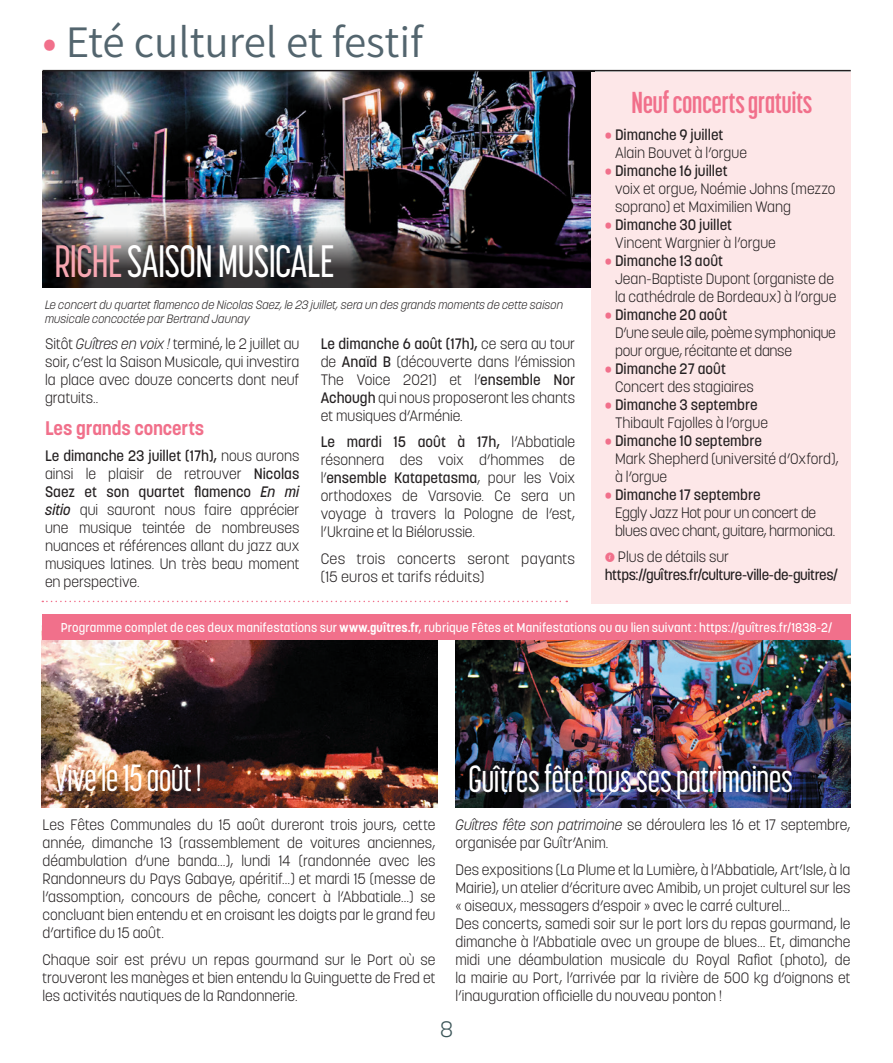
<style>
.page{position:relative;width:893px;height:1063px;background:#fff}
.page>*{position:absolute;margin:0;border:0;box-sizing:border-box;transform-origin:0 0}
.t1{font:45px "Assistant";color:#53656e}
.t2{font:500 45px "Korolev Compressed";letter-spacing:-.02em;color:#fff}
.t3{font:500 37.5px "Korolev Compressed";letter-spacing:-.02em;color:#fff}
.t4{font:700 30px "Korolev Compressed";letter-spacing:-.015em;color:#f1708b}
.t5{font:300 22.5px "Korolev";color:#3a5457}
.t6{font:700 19.5px "Korolev";letter-spacing:-.01em;color:#f1708b}
.t7{font:300 15px/18px "Korolev";color:#231f20}
.t8{font:300 15px/18px "Korolev";letter-spacing:-.02em;color:#231f20}
.t9{font:500 15px/18px "Korolev";letter-spacing:-.03em;color:#231f20;scale:.96 1}
.t10{font:500 12.75px "Korolev";letter-spacing:.005em;color:#fff}
.t11{font:italic 300 12px/14.4px "Korolev";letter-spacing:.005em;color:#231f20}
.s1{font-weight:600;color:#f1708b}
.s2{color:#f7a7b2}
.s3{font-style:italic}
.s4{font-weight:500}
.s5{font-weight:500;font-style:italic}
.s6{font-weight:500;color:#f1708b}
.s7{font-family:"Iconized Complete";font-weight:400;font-size:13.5px;color:#f1708b}
.s8{font-weight:300}
.s9{font-weight:700}
</style>
<div class="page">
<img style="left:43px;top:71px;width:551px;height:82px">
<img style="left:43px;top:153px;width:548px;height:135px">
<div style="left:591px;top:72px;width:259px;height:531px;background:#fde7e8"></div>
<hr style="left:43px;top:70px;width:808px;height:1px;background:#231f20">
<img style="left:42px;top:626px;width:395px;height:182px">
<img style="left:455px;top:640px;width:395px;height:168px">
<svg style="left:42px;top:601px;width:525px;height:1px"></svg>
<div style="left:43px;top:614px;width:807px;height:26px;background:#f1708b"></div>
<h1 class="t1" style="left:43px;top:11px;width:382px"><span class="s1">•</span> Eté culturel et festif</h1>
<h1 class="t2" style="left:54px;top:237px;width:282px"><span class="s2">RICHE</span>SAISON MUSICALE</h1>
<p class="t11" style="left:45px;top:297px;width:520px">Le concert du quartet flamenco de Nicolas Saez, le 23 juillet, sera un des grands moments de cette saison musicale concoctée par Bertrand Jaunay</p>
<p class="t7" style="left:45px;top:334px;width:256px;text-align:justify">Sitôt <span class="s3">Guîtres en voix !</span> terminé, le 2 juillet au soir, c’est la Saison Musicale, qui investira la place avec douze concerts dont neuf gratuits..</p>
<h3 class="t6" style="left:45px;top:416px;width:161px">Les grands concerts</h3>
<p class="t7" style="left:45px;top:447px;width:256px;text-align:justify"><span class="s4">Le dimanche 23 juillet (17h),</span> nous aurons ainsi le plaisir de retrouver <span class="s4">Nicolas Saez et son quartet flamenco</span> <span class="s5">En mi sitio</span> qui sauront nous faire apprécier une musique teintée de nombreuses nuances et références allant du jazz aux musiques latines. Un très beau moment en perspective.</p>
<p class="t7" style="left:321px;top:335px;width:256px;text-align:justify"><span class="s4">Le dimanche 6 août (17h),</span> ce sera au tour de <span class="s4">Anaïd B</span> (découverte dans l’émission The Voice 2021) et l’<span class="s4">ensemble Nor Achough</span> qui nous proposeront les chants et musiques d’Arménie.</p>
<p class="t7" style="left:321px;top:433px;width:256px;text-align:justify"><span class="s4">Le mardi 15 août à 17h,</span> l’Abbatiale résonnera des voix d’hommes de l’<span class="s4">ensemble Katapetasma</span>, pour les Voix orthodoxes de Varsovie. Ce sera un voyage à travers la Pologne de l’est, l’Ukraine et la Biélorussie.</p>
<p class="t7" style="left:321px;top:550px;width:256px">Ces trois concerts seront payants (15 euros et tarifs réduits)</p>
<h3 class="t4" style="left:631px;top:86px;width:183px">Neuf concerts gratuits</h3>
<p class="t7" style="left:615px;top:126px;width:134px;text-indent:-10px"><span class="s6">•</span> <span class="s4">Dimanche 9 juillet<br></span>Alain Bouvet à l’orgue</p>
<p class="t7" style="left:615px;top:162px;width:222px;text-indent:-10px"><span class="s6">•</span> <span class="s4">Dimanche 16 juillet<br></span>voix et orgue, Noémie Johns (mezzo soprano) et Maximilien Wang</p>
<p class="t7" style="left:615px;top:216px;width:162px;text-indent:-10px"><span class="s6">•</span> <span class="s4">Dimanche 30 juillet<br></span>Vincent Wargnier à l’orgue</p>
<p class="t7" style="left:615px;top:252px;width:223px;text-indent:-10px"><span class="s6">•</span> <span class="s4">Dimanche 13 août<br></span>Jean-Baptiste Dupont (organiste de la cathédrale de Bordeaux) à l’orgue</p>
<p class="t8" style="left:615px;top:306px;width:222px;text-indent:-10px"><span class="s6">•</span> <span class="s4">Dimanche 20 août<br></span>D’une seule aile, poème symphonique pour orgue, récitante et danse</p>
<p class="t7" style="left:615px;top:360px;width:140px;text-indent:-10px"><span class="s6">•</span> <span class="s4">Dimanche 27 août<br></span>Concert des stagiaires</p>
<p class="t7" style="left:615px;top:396px;width:155px;text-indent:-10px"><span class="s6">•</span> <span class="s4">Dimanche 3 septembre<br></span>Thibault Fajolles à l’orgue</p>
<p class="t7" style="left:615px;top:432px;width:225px;text-indent:-10px"><span class="s6">•</span> <span class="s4">Dimanche 10 septembre<br></span>Mark Shepherd (université d’Oxford), à l’orgue</p>
<p class="t8" style="left:615px;top:486px;width:222px;text-indent:-10px"><span class="s6">•</span> <span class="s4">Dimanche 17 septembre<br></span>Eggly Jazz Hot pour un concert de blues avec chant, guitare, harmonica.</p>
<p class="t9" style="left:605px;top:548px;width:244px"><span class="s7">?</span> <span class="s8">Plus de détails sur </span>https://guîtres.fr/culture-ville-de-guitres/</p>
<p class="t10" style="left:61px;top:619px;width:773px">Programme complet de ces deux manifestations sur <span class="s9">www.guîtres.fr</span>, rubrique Fêtes et Manifestations ou au lien suivant : https://guîtres.fr/1838-2/</p>
<h2 class="t3" style="left:54px;top:757px;width:149px">Vive le 15 août !</h2>
<h2 class="t3" style="left:468px;top:759px;width:327px">Guîtres fête tous ses patrimoines</h2>
<p class="t7" style="left:43px;top:816px;width:394px;text-align:justify">Les Fêtes Communales du 15 août dureront trois jours, cette année, dimanche 13 (rassemblement de voitures anciennes, déambulation d’une banda…), lundi 14 (randonnée avec les Randonneurs du Pays Gabaye, apéritif…) et mardi 15 (messe de l’assomption, concours de pêche, concert à l’Abbatiale…) se concluant bien entendu et en croisant les doigts par le grand feu d’artifice du 15 août.</p>
<p class="t7" style="left:43px;top:950px;width:394px;text-align:justify">Chaque soir est prévu un repas gourmand sur le Port où se trouveront les manèges et bien entendu la Guinguette de Fred et les activités nautiques de la Randonnerie.</p>
<p class="t7" style="left:455px;top:816px;width:396px"><span class="s3">Guîtres fête son patrimoine</span> se déroulera les 16 et 17 septembre, organisée par Guîtr’Anim.</p>
<p class="t7" style="left:455px;top:860px;width:396px">Des expositions (La Plume et la Lumière, à l’Abbatiale, Art’Isle, à la Mairie), un atelier d’écriture avec Amibib, un projet culturel sur les « oiseaux, messagers d’espoir » avec le carré culturel…<br>Des concerts, samedi soir sur le port lors du repas gourmand, le dimanche à l’Abbatiale avec un groupe de blues… Et, dimanche midi une déambulation musicale du Royal Rafiot (photo), de la mairie au Port, l’arrivée par la rivière de 500 kg d’oignons et l’inauguration officielle du nouveau ponton !</p>
<h3 class="t5" style="left:440px;top:1015px;width:14px">8</h3>
</div>
